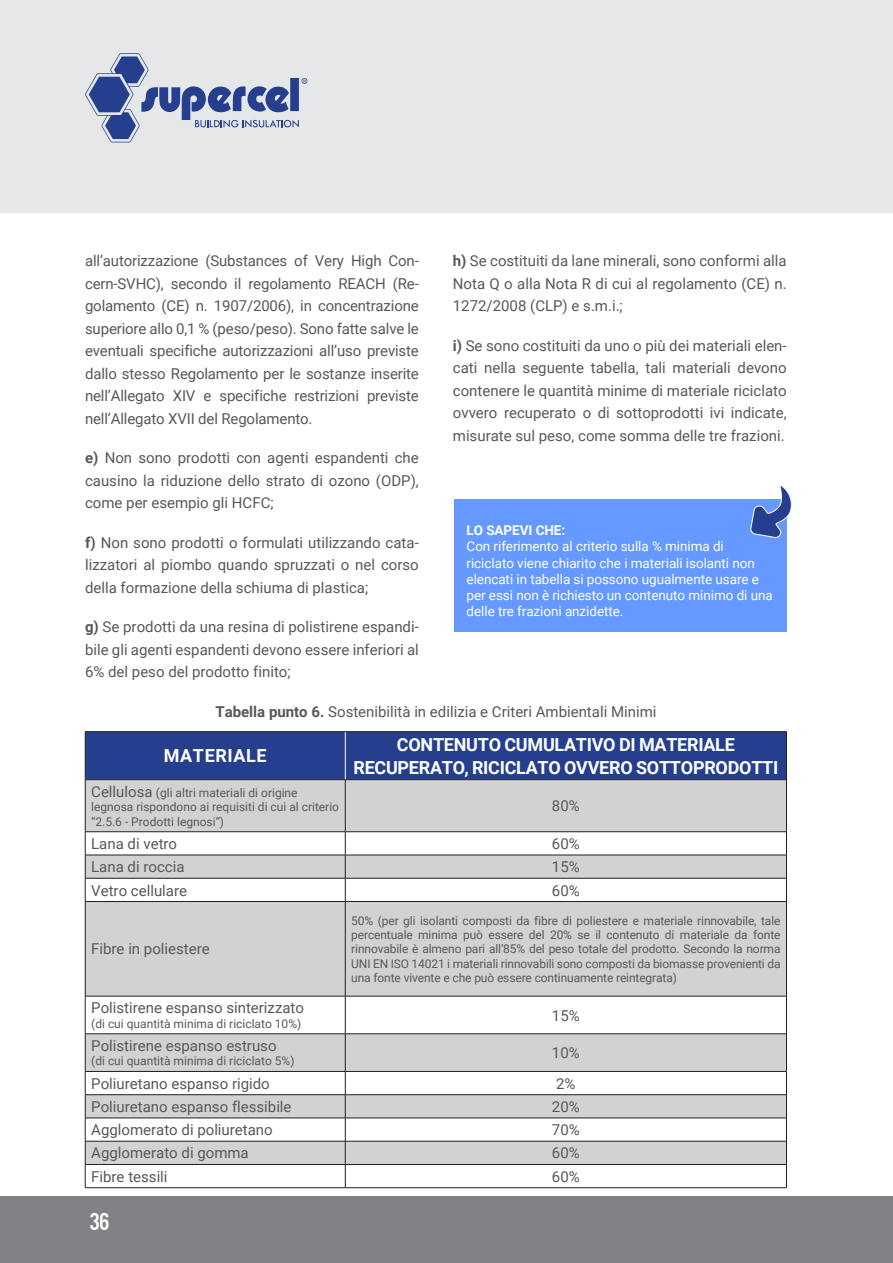
<style>
.page{position:relative;width:893px;height:1263px;background:#fff}
.page>*{position:absolute;margin:0;border:0;box-sizing:border-box;transform-origin:0 0}
.t1{font:25.5px "U.S.101";color:#fff}
.TITOLO_TABELLA{font:700 18px/22.5px "Roboto";letter-spacing:-.015em;color:#fff;text-align:center}
.TITOLO_TABELLA-2{font:700 18px "Roboto";letter-spacing:.035em;color:#fff}
.BODY_COPY_2017{font:15px/22.5px "Roboto";color:#57585a;text-align:justify}
.TESTO_TABELLA_no_space{font:15px "Roboto";color:#57585a}
.BODY_COPY_SPAM_COLOMN{font:15px "Roboto";color:#57585a}
.SOTTOTITOLO_2017{font:13.5px/16.2px "Roboto";letter-spacing:-.005em;color:#fff}
.TESTO_TABELLA_no_space-2{font:12px/14.4px "Roboto";color:#57585a}
.s1{font-weight:700}
.s2{font-size:15px}
</style>
<div class="page">
<div style="left:0;top:0;width:893px;height:213px;background:#e6e7e9"></div>
<svg style="left:85px;top:53px;width:222px;height:89px"></svg>
<div style="left:86px;top:732px;width:700px;height:47px;background:#253f8e"></div>
<svg style="left:86px;top:780px;width:700px;height:384px;fill:#d1d2d4"></svg>
<hr style="left:345px;top:732px;width:1px;height:47px;background:#fff">
<hr style="left:85px;top:780px;width:1px;height:51px;background:#231f20">
<hr style="left:345px;top:780px;width:1px;height:51px;background:#231f20">
<hr style="left:786px;top:780px;width:1px;height:51px;background:#231f20">
<hr style="left:85px;top:831px;width:260px;height:1px;background:#231f20">
<hr style="left:345px;top:831px;width:442px;height:1px;background:#231f20">
<hr style="left:85px;top:855px;width:260px;height:1px;background:#231f20">
<hr style="left:345px;top:855px;width:442px;height:1px;background:#231f20">
<hr style="left:85px;top:878px;width:260px;height:1px;background:#231f20">
<svg style="left:85px;top:832px;width:1px;height:69px"></svg>
<hr style="left:345px;top:878px;width:442px;height:1px;background:#231f20">
<svg style="left:345px;top:832px;width:1px;height:69px"></svg>
<svg style="left:786px;top:832px;width:1px;height:69px"></svg>
<hr style="left:85px;top:901px;width:260px;height:1px;background:#231f20">
<hr style="left:85px;top:902px;width:1px;height:94px;background:#231f20">
<hr style="left:345px;top:901px;width:442px;height:1px;background:#231f20">
<hr style="left:345px;top:902px;width:1px;height:94px;background:#231f20">
<hr style="left:786px;top:902px;width:1px;height:94px;background:#231f20">
<hr style="left:85px;top:996px;width:260px;height:1px;background:#231f20">
<hr style="left:85px;top:996px;width:1px;height:37px;background:#231f20">
<hr style="left:345px;top:996px;width:442px;height:1px;background:#231f20">
<hr style="left:345px;top:996px;width:1px;height:37px;background:#231f20">
<hr style="left:786px;top:996px;width:1px;height:37px;background:#231f20">
<hr style="left:85px;top:1033px;width:260px;height:1px;background:#231f20">
<hr style="left:85px;top:1034px;width:1px;height:37px;background:#231f20">
<hr style="left:345px;top:1033px;width:442px;height:1px;background:#231f20">
<hr style="left:345px;top:1034px;width:1px;height:37px;background:#231f20">
<hr style="left:786px;top:1034px;width:1px;height:37px;background:#231f20">
<hr style="left:85px;top:1071px;width:260px;height:1px;background:#231f20">
<hr style="left:345px;top:1071px;width:442px;height:1px;background:#231f20">
<hr style="left:85px;top:1094px;width:260px;height:1px;background:#231f20">
<hr style="left:345px;top:1094px;width:442px;height:1px;background:#231f20">
<hr style="left:85px;top:1118px;width:260px;height:1px;background:#231f20">
<hr style="left:345px;top:1118px;width:442px;height:1px;background:#231f20">
<hr style="left:85px;top:1141px;width:260px;height:1px;background:#231f20">
<hr style="left:345px;top:1141px;width:442px;height:1px;background:#231f20">
<hr style="left:85px;top:1164px;width:260px;height:1px;background:#231f20">
<svg style="left:85px;top:1072px;width:1px;height:115px"></svg>
<hr style="left:345px;top:1164px;width:442px;height:1px;background:#231f20">
<svg style="left:345px;top:1072px;width:1px;height:115px"></svg>
<svg style="left:786px;top:1072px;width:1px;height:115px"></svg>
<hr style="left:85px;top:1187px;width:260px;height:1px;background:#231f20">
<hr style="left:345px;top:1187px;width:442px;height:1px;background:#231f20">
<hr style="left:85px;top:731px;width:260px;height:1px;background:#231f20">
<hr style="left:85px;top:732px;width:1px;height:47px;background:#231f20">
<hr style="left:345px;top:731px;width:442px;height:1px;background:#231f20">
<hr style="left:786px;top:732px;width:1px;height:47px;background:#231f20">
<hr style="left:85px;top:779px;width:260px;height:1px;background:#231f20">
<hr style="left:345px;top:779px;width:442px;height:1px;background:#231f20">
<div style="left:454px;top:499px;width:333px;height:132px;background:#69f"></div>
<svg style="left:750px;top:486px;width:42px;height:52px"></svg>
<div style="left:0;top:1196px;width:893px;height:67px;background:#808285"></div>
<p class="BODY_COPY_2017" style="left:85px;top:249px;width:335px">all’autorizzazione (Substances of Very High Con&shy;cern-SVHC), secondo il regolamento REACH (Re&shy;golamento (CE) n. 1907/2006), in concentrazione superiore allo 0,1 % (peso/peso). Sono fatte salve le eventuali specifiche autorizzazioni all’uso previste dallo stesso Regolamento per le sostanze inserite nell’Allegato XIV e specifiche restrizioni previste nell’Allegato XVII del Regolamento.</p>
<p class="BODY_COPY_2017" style="left:85px;top:446px;width:335px"><span class="s1">e)</span> Non sono prodotti con agenti espandenti che causino la riduzione dello strato di ozono (ODP), come per esempio gli HCFC;</p>
<p class="BODY_COPY_2017" style="left:85px;top:531px;width:335px"><span class="s1">f)</span> Non sono prodotti o formulati utilizzando cata&shy;lizzatori al piombo quando spruzzati o nel corso della formazione della schiuma di plastica;</p>
<p class="BODY_COPY_2017" style="left:85px;top:615px;width:335px"><span class="s1">g)</span> Se prodotti da una resina di polistirene espandi&shy;bile gli agenti espandenti devono essere inferiori al 6% del peso del prodotto finito;</p>
<p class="BODY_COPY_2017" style="left:453px;top:249px;width:335px"><span class="s1">h)</span> Se costituiti da lane minerali, sono conformi alla Nota Q o alla Nota R di cui al regolamento (CE) n.<br>1272/2008 (CLP) e s.m.i.;</p>
<p class="BODY_COPY_2017" style="left:453px;top:334px;width:335px"><span class="s1">i)</span> Se sono costituiti da uno o più dei materiali elen&shy;cati nella seguente tabella, tali materiali devono contenere le quantità minime di materiale riciclato ovvero recuperato o di sottoprodotti ivi indicate, misurate sul peso, come somma delle tre frazioni.</p>
<p class="SOTTOTITOLO_2017" style="left:467px;top:522px;width:308px"><span class="s1">LO SAPEVI CHE:<br></span>Con riferimento al criterio sulla % minima di riciclato viene chiarito che i materiali isolanti non elencati in tabella si possono ugualmente usare e per essi non è richiesto un contenuto minimo di una delle tre frazioni anzidette.</p>
<p class="BODY_COPY_SPAM_COLOMN" style="left:215px;top:701px;width:443px"><span class="s1">Tabella punto 6.</span> Sostenibilità in edilizia e Criteri Ambientali Minimi</p>
<p class="TITOLO_TABELLA-2" style="left:164px;top:743px;width:104px">MATERIALE</p>
<p class="TITOLO_TABELLA" style="left:353px;top:733px;width:426px">CONTENUTO CUMULATIVO DI MATERIALE<br>RECUPERATO, RICICLATO OVVERO SOTTOPRODOTTI</p>
<p class="TESTO_TABELLA_no_space-2" style="left:91px;top:785px;width:249px"><span class="s2">Cellulosa</span> (gli altri materiali di origine legnosa rispondono ai requisiti di cui al criterio “2.5.6 - Prodotti legnosi”)</p>
<p class="TESTO_TABELLA_no_space" style="left:552px;top:795px;width:29px">80%</p>
<p class="TESTO_TABELLA_no_space" style="left:91px;top:833px;width:87px">Lana di vetro</p>
<p class="TESTO_TABELLA_no_space" style="left:552px;top:833px;width:29px">60%</p>
<p class="TESTO_TABELLA_no_space" style="left:91px;top:856px;width:95px">Lana di roccia</p>
<p class="TESTO_TABELLA_no_space" style="left:552px;top:856px;width:29px">15%</p>
<p class="TESTO_TABELLA_no_space" style="left:91px;top:880px;width:97px">Vetro cellulare</p>
<p class="TESTO_TABELLA_no_space" style="left:552px;top:880px;width:29px">60%</p>
<p class="TESTO_TABELLA_no_space" style="left:91px;top:938px;width:120px">Fibre in poliestere</p>
<p class="TESTO_TABELLA_no_space" style="left:91px;top:997px;width:214px">Polistirene espanso sinterizzato</p>
<p class="TESTO_TABELLA_no_space-2" style="left:91px;top:1016px;width:212px">(di cui quantità minima di riciclato 10%)</p>
<p class="TESTO_TABELLA_no_space" style="left:91px;top:1035px;width:187px">Polistirene espanso estruso</p>
<p class="TESTO_TABELLA_no_space-2" style="left:91px;top:1053px;width:205px">(di cui quantità minima di riciclato 5%)</p>
<p class="TESTO_TABELLA_no_space-2" style="left:351px;top:912px;width:431px;text-align:justify">50% (per gli isolanti composti da fibre di poliestere e materiale rinnovabile, tale percentuale minima può essere del 20% se il contenuto di materiale da fonte rinnovabile è almeno pari all’85% del peso totale del prodotto. Secondo la norma UNI EN ISO 14021 i materiali rinnovabili sono composti da biomasse provenienti da una fonte vivente e che può essere continuamente reintegrata)</p>
<p class="TESTO_TABELLA_no_space" style="left:552px;top:1005px;width:29px">15%</p>
<p class="TESTO_TABELLA_no_space" style="left:552px;top:1042px;width:29px">10%</p>
<p class="TESTO_TABELLA_no_space" style="left:91px;top:1073px;width:180px">Poliuretano espanso rigido</p>
<p class="TESTO_TABELLA_no_space" style="left:556px;top:1073px;width:21px">2%</p>
<p class="TESTO_TABELLA_no_space" style="left:91px;top:1096px;width:202px">Poliuretano espanso flessibile</p>
<p class="TESTO_TABELLA_no_space" style="left:552px;top:1096px;width:29px">20%</p>
<p class="TESTO_TABELLA_no_space" style="left:91px;top:1119px;width:183px">Agglomerato di poliuretano</p>
<p class="TESTO_TABELLA_no_space" style="left:552px;top:1119px;width:29px">70%</p>
<p class="TESTO_TABELLA_no_space" style="left:91px;top:1142px;width:159px">Agglomerato di gomma</p>
<p class="TESTO_TABELLA_no_space" style="left:552px;top:1142px;width:29px">60%</p>
<p class="TESTO_TABELLA_no_space" style="left:91px;top:1166px;width:78px">Fibre tessili</p>
<p class="TESTO_TABELLA_no_space" style="left:552px;top:1166px;width:29px">60%</p>
<h1 class="t1" style="left:90px;top:1208px;width:22px">36</h1>
</div>
